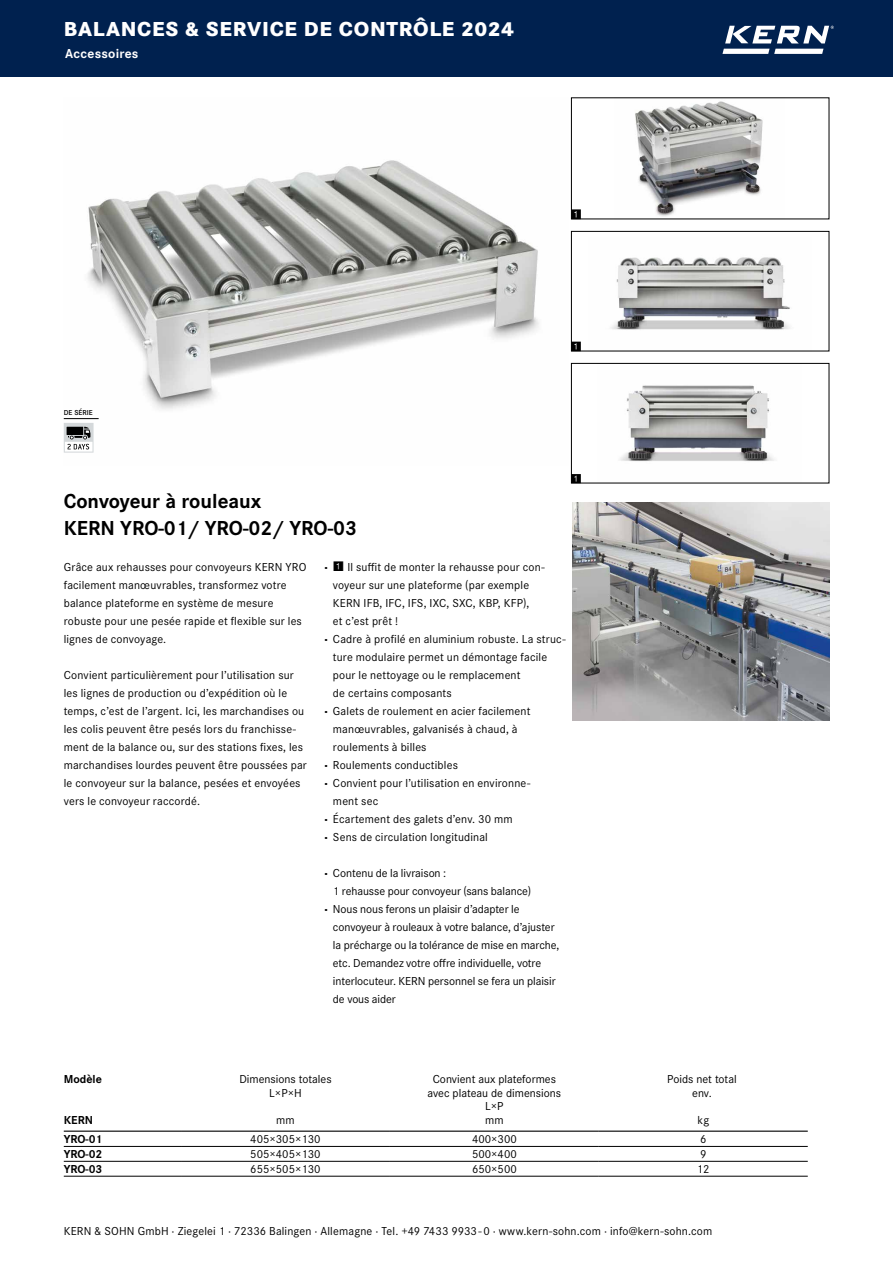
<style>
.page{position:relative;width:893px;height:1263px;background:#fff}
.page>*{position:absolute;margin:0;border:0;box-sizing:border-box;transform-origin:0 0}
.t1{font:700 21px/27px "Corporate S Pro";color:#000}
.t2{font:800 21px "Corporate S Pro";letter-spacing:.035em;color:#fff}
.t3{font:700 13.5px "Corporate S Pro";letter-spacing:.015em;color:#fff}
.t4{font:12px/18px "Corporate S Pro";letter-spacing:.01em;color:#000;text-align:center}
.t5{font:12px "Corporate S Pro";letter-spacing:-.01em;color:#000}
.t6{font:700 12px "Corporate S Pro";color:#000}
.t7{font:600 7.5px "Corporate S Pro";color:#000}
.s1{font-weight:800}
.s2{font-family:"Square Frame Neg";font-size:13.05px}
</style>
<div class="page">
<div style="left:0;top:0;width:893px;height:76px;background:#00214f"></div>
<svg style="left:722px;top:49px;width:101px;height:5px"></svg>
<svg style="left:725px;top:26px;width:109px;height:17px"></svg>
<img style="left:64px;top:160px;width:475px;height:260px">
<hr style="left:64px;top:418px;width:35px;height:1px;background:#000">
<svg style="left:64px;top:423px;width:30px;height:30px"></svg>
<img style="left:572px;top:502px;width:257px;height:219px">
<hr style="left:181px;top:1146px;width:209px;height:1px;background:#000">
<hr style="left:390px;top:1146px;width:209px;height:1px;background:#000">
<hr style="left:599px;top:1146px;width:209px;height:1px;background:#000">
<hr style="left:181px;top:1161px;width:209px;height:1px;background:#000">
<hr style="left:390px;top:1161px;width:209px;height:1px;background:#000">
<hr style="left:599px;top:1161px;width:209px;height:1px;background:#000">
<hr style="left:64px;top:1146px;width:117px;height:1px;background:#000">
<hr style="left:64px;top:1130px;width:117px;height:2px;background:#000">
<hr style="left:181px;top:1130px;width:209px;height:2px;background:#000">
<hr style="left:390px;top:1130px;width:209px;height:2px;background:#000">
<hr style="left:599px;top:1130px;width:209px;height:2px;background:#000">
<hr style="left:64px;top:1161px;width:117px;height:1px;background:#000">
<hr style="left:64px;top:1176px;width:117px;height:1px;background:#000">
<hr style="left:181px;top:1176px;width:209px;height:1px;background:#000">
<hr style="left:390px;top:1176px;width:209px;height:1px;background:#000">
<hr style="left:599px;top:1176px;width:209px;height:1px;background:#000">
<img style="left:635px;top:101px;width:128px;height:116px">
<svg style="left:571px;top:209px;width:10px;height:10px"></svg>
<img style="left:611px;top:257px;width:179px;height:73px">
<div style="left:571px;top:231px;width:258px;height:120px;border:1px solid #000"></div>
<svg style="left:571px;top:342px;width:10px;height:9px"></svg>
<img style="left:620px;top:385px;width:154px;height:77px">
<div style="left:571px;top:363px;width:258px;height:120px;border:1px solid #000"></div>
<svg style="left:571px;top:474px;width:10px;height:9px"></svg>
<h1 class="t2" style="left:64px;top:12px;width:452px">BALANCES &amp; SERVICE DE CONTRÔLE 2024</h1>
<p class="t3" style="left:65px;top:43px;width:75px">Accessoires</p>
<p class="t7" style="left:64px;top:407px;width:30px">DE SÉRIE</p>
<h1 class="t1" style="left:64px;top:486px;width:295px">Convoyeur à rouleaux<br>KERN YRO-01/ YRO-02/ YRO-03</h1>
<p class="t4" style="left:64px;top:558px;width:244px;text-align:left">Grâce aux rehausses pour convoyeurs KERN YRO facilement manœuvrables, transformez votre balance plateforme en système de mesure robuste pour une pesée rapide et flexible sur les lignes de convoyage.</p>
<p class="t4" style="left:64px;top:666px;width:245px;text-align:left">Convient particulièrement pour l’utilisation sur les lignes de production ou d’expédition où le temps, c’est de l’argent. Ici, les marchandises ou les colis peuvent être pesés lors du franchisse&shy;ment de la balance ou, sur des stations fixes, les marchandises lourdes peuvent être poussées par le convoyeur sur la balance, pesées et envoyées vers le convoyeur raccordé.</p>
<p class="t4" style="left:324px;top:558px;width:222px"><span class="s1">·</span> <span class="s2">1</span> Il suffit de monter la rehausse pour con-</p>
<p class="t4" style="left:333px;top:576px;width:198px">voyeur sur une plateforme (par exemple</p>
<p class="t4" style="left:333px;top:594px;width:198px">KERN IFB, IFC, IFS, IXC, SXC, KBP, KFP),</p>
<p class="t4" style="left:333px;top:612px;width:67px">et c’est prêt !</p>
<p class="t4" style="left:324px;top:630px;width:243px"><span class="s1">·</span> Cadre à profilé en aluminium robuste. La struc-</p>
<p class="t4" style="left:333px;top:648px;width:216px">ture modulaire permet un démontage facile</p>
<p class="t4" style="left:333px;top:666px;width:189px">pour le nettoyage ou le remplacement</p>
<p class="t4" style="left:333px;top:684px;width:120px">de certains composants</p>
<p class="t4" style="left:324px;top:702px;width:208px"><span class="s1">·</span> Galets de roulement en acier facilement</p>
<p class="t4" style="left:333px;top:720px;width:186px">manœuvrables, galvanisés à chaud, à</p>
<p class="t4" style="left:333px;top:738px;width:95px">roulements à billes</p>
<p class="t4" style="left:324px;top:756px;width:135px"><span class="s1">·</span> Roulements conductibles</p>
<p class="t4" style="left:324px;top:774px;width:206px"><span class="s1">·</span> Convient pour l’utilisation en environne--</p>
<p class="t4" style="left:333px;top:792px;width:47px">ment sec</p>
<p class="t4" style="left:324px;top:810px;width:190px"><span class="s1">·</span> Écartement des galets d’env. 30 mm</p>
<p class="t4" style="left:324px;top:828px;width:165px"><span class="s1">·</span> Sens de circulation longitudinal</p>
<p class="t4" style="left:324px;top:864px;width:123px"><span class="s1">·</span> Contenu de la livraison :</p>
<p class="t5" style="left:333px;top:883px;width:200px">1 rehausse pour convoyeur (sans balance)</p>
<p class="t4" style="left:324px;top:900px;width:197px"><span class="s1">·</span> Nous nous ferons un plaisir d’adapter le</p>
<p class="t5" style="left:333px;top:919px;width:223px">convoyeur à rouleaux à votre balance, d’ajuster</p>
<p class="t4" style="left:333px;top:936px;width:228px">la précharge ou la tolérance de mise en marche,</p>
<p class="t4" style="left:333px;top:954px;width:210px">etc. Demandez votre offre individuelle, votre</p>
<p class="t4" style="left:333px;top:972px;width:224px">interlocuteur. KERN personnel se fera un plaisir</p>
<p class="t4" style="left:333px;top:990px;width:64px">de vous aider</p>
<p class="t6" style="left:64px;top:1070px;width:40px">Modèle</p>
<p class="t4" style="left:239px;top:1071px;width:94px;line-height:13.5px">Dimensions totales<br>L×P×H</p>
<p class="t4" style="left:428px;top:1071px;width:135px;line-height:13.5px">Convient aux plateformes avec plateau de dimensions<br>L×P</p>
<p class="t4" style="left:667px;top:1071px;width:71px;line-height:13.5px">Poids net total env.</p>
<p class="t6" style="left:64px;top:1110px;width:31px">KERN</p>
<p class="t4" style="left:276px;top:1110px;width:20px">mm</p>
<p class="t4" style="left:485px;top:1110px;width:20px">mm</p>
<p class="t4" style="left:697px;top:1110px;width:13px">kg</p>
<p class="t6" style="left:64px;top:1129px;width:40px">YRO-01</p>
<p class="t4" style="left:250px;top:1129px;width:72px">405×305×130</p>
<p class="t4" style="left:472px;top:1129px;width:46px">400×300</p>
<p class="t4" style="left:700px;top:1129px;width:8px">6</p>
<p class="t6" style="left:64px;top:1144px;width:40px">YRO-02</p>
<p class="t4" style="left:250px;top:1144px;width:72px">505×405×130</p>
<p class="t4" style="left:472px;top:1144px;width:46px">500×400</p>
<p class="t4" style="left:700px;top:1144px;width:8px">9</p>
<p class="t6" style="left:64px;top:1159px;width:40px">YRO-03</p>
<p class="t4" style="left:250px;top:1159px;width:72px">655×505×130</p>
<p class="t4" style="left:472px;top:1159px;width:46px">650×500</p>
<p class="t4" style="left:697px;top:1159px;width:14px">12</p>
<p class="t4" style="left:64px;top:1221px;width:650px">KERN &amp; SOHN GmbH · Ziegelei 1 · 72336 Balingen · Allemagne · Tel. +49 7433 9933 - 0 · www.kern-sohn.com · info@kern-sohn.com</p>
</div>
